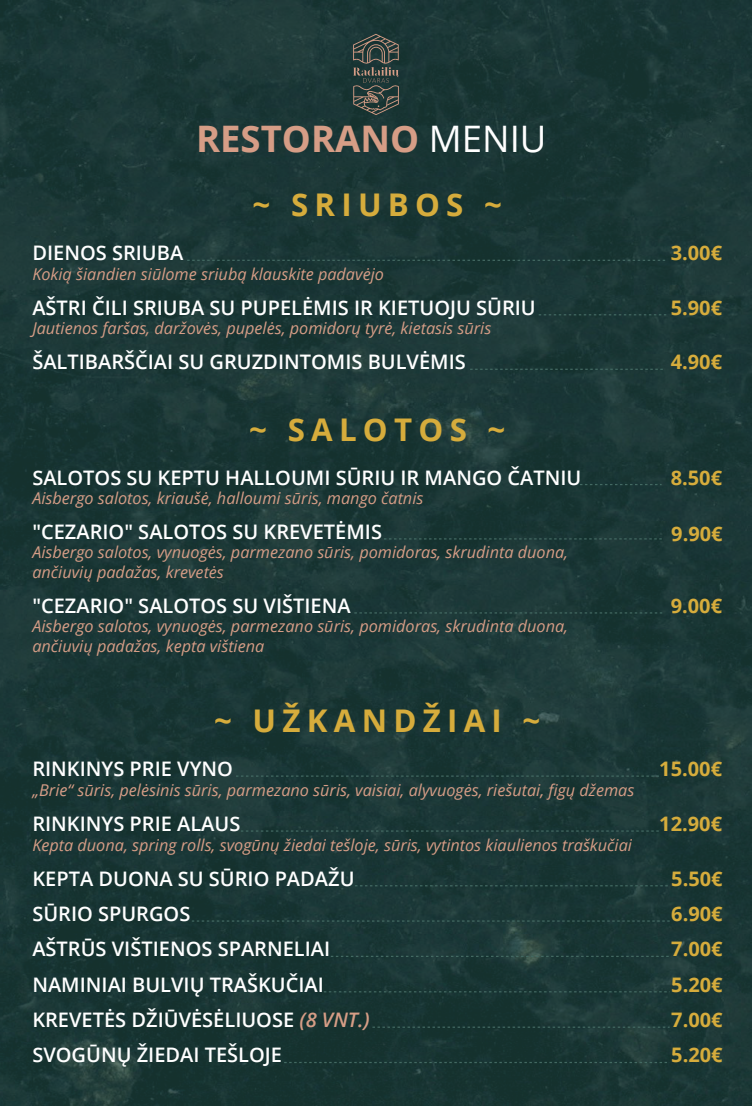
<style>
.page{position:relative;width:752px;height:1106px;background:#fff}
.page>*{position:absolute;margin:0;border:0;box-sizing:border-box;transform-origin:0 0}
.t1{font:700 36.5px "Open Sans";color:#d69d86}
.t2{font:700 31.25px "Open Sans";letter-spacing:.2em;color:#d6ac3c}
.t3{font:600 20px/35.4px "Open Sans";color:#fff}
.t4{font:700 20px/35.4px "Open Sans";color:#d6ac3c;text-align:justify}
.t5{font:italic 16.25px/19.5px "Open Sans";color:#d69d86}
.s1{font-weight:400;color:#fff}
.s2{font-style:italic;color:#d69d86}
</style>
<div class="page">
<div style="left:0;top:0;width:751px;height:1105px;background:#1a3636"></div>
<svg style="left:353px;top:34px;width:45px;height:81px"></svg>
<svg style="left:241px;top:830px;width:418px;height:1px"></svg>
<svg style="left:355px;top:885px;width:313px;height:1px"></svg>
<svg style="left:373px;top:1026px;width:296px;height:1px"></svg>
<svg style="left:324px;top:990px;width:343px;height:2px"></svg>
<svg style="left:432px;top:1061px;width:220px;height:1px"></svg>
<svg style="left:192px;top:920px;width:477px;height:1px"></svg>
<svg style="left:341px;top:955px;width:328px;height:1px"></svg>
<svg style="left:187px;top:260px;width:478px;height:1px"></svg>
<svg style="left:580px;top:484px;width:81px;height:1px"></svg>
<svg style="left:236px;top:775px;width:423px;height:1px"></svg>
<svg style="left:384px;top:538px;width:278px;height:1px"></svg>
<svg style="left:354px;top:612px;width:309px;height:1px"></svg>
<svg style="left:538px;top:314px;width:128px;height:1px"></svg>
<svg style="left:470px;top:368px;width:193px;height:2px"></svg>
<h1 class="t1" style="left:196px;top:113px;width:352px">RESTORANO <span class="s1">MENIU</span></h1>
<h2 class="t2" style="left:252px;top:183px;width:251px">~ SRIUBOS ~</h2>
<p class="t3" style="left:32px;top:235px;width:152px">DIENOS SRIUBA</p>
<p class="t5" style="left:32px;top:264px;width:353px">Kokią šiandien siūlome sriubą klauskite padavėjo</p>
<p class="t3" style="left:32px;top:289px;width:504px">AŠTRI ČILI SRIUBA SU PUPELĖMIS IR KIETUOJU SŪRIU</p>
<p class="t5" style="left:32px;top:318px;width:460px">Jautienos faršas, daržovės, pupelės, pomidorų tyrė, kietasis sūris</p>
<p class="t4" style="left:670px;top:235px;width:53px">3.00€</p>
<p class="t4" style="left:670px;top:289px;width:53px">5.90€</p>
<p class="t3" style="left:32px;top:344px;width:434px">ŠALTIBARŠČIAI SU GRUZDINTOMIS BULVĖMIS</p>
<p class="t4" style="left:670px;top:344px;width:53px">4.90€</p>
<h2 class="t2" style="left:249px;top:407px;width:257px">~ SALOTOS ~</h2>
<p class="t3" style="left:32px;top:459px;width:550px">SALOTOS SU KEPTU HALLOUMI SŪRIU IR MANGO ČATNIU</p>
<p class="t5" style="left:32px;top:488px;width:392px">Aisbergo salotos, kriaušė, halloumi sūris, mango čatnis</p>
<p class="t3" style="left:32px;top:513px;width:351px">"CEZARIO" SALOTOS SU KREVETĖMIS</p>
<p class="t5" style="left:32px;top:542px;width:537px">Aisbergo salotos, vynuogės, parmezano sūris, pomidoras, skrudinta duona, ančiuvių padažas, krevetės</p>
<p class="t3" style="left:32px;top:587px;width:319px">"CEZARIO" SALOTOS SU VIŠTIENA</p>
<p class="t5" style="left:32px;top:616px;width:537px">Aisbergo salotos, vynuogės, parmezano sūris, pomidoras, skrudinta duona, ančiuvių padažas, kepta vištiena</p>
<h2 class="t2" style="left:214px;top:698px;width:328px">~ UŽKANDŽIAI ~</h2>
<p class="t3" style="left:32px;top:750px;width:202px">RINKINYS PRIE VYNO</p>
<p class="t5" style="left:32px;top:779px;width:603px">„Brie“ sūris, pelėsinis sūris, parmezano sūris, vaisiai, alyvuogės, riešutai, figų džemas</p>
<p class="t3" style="left:32px;top:805px;width:209px">RINKINYS PRIE ALAUS</p>
<p class="t5" style="left:32px;top:834px;width:601px">Kepta duona, spring rolls, svogūnų žiedai tešloje, sūris, vytintos kiaulienos traškučiai</p>
<p class="t4" style="left:670px;top:459px;width:53px">8.50€</p>
<p class="t4" style="left:671px;top:515px;width:53px">9.90€</p>
<p class="t4" style="left:670px;top:587px;width:53px">9.00€</p>
<p class="t4" style="left:659px;top:750px;width:64px">15.00€</p>
<p class="t4" style="left:659px;top:805px;width:64px">12.90€</p>
<p class="t3" style="left:32px;top:860px;width:339px">KEPTA DUONA SU SŪRIO PADAŽU<br>SŪRIO SPURGOS<br>AŠTRŪS VIŠTIENOS SPARNELIAI<br>NAMINIAI BULVIŲ TRAŠKUČIAI<br>KREVETĖS DŽIŪVĖSĖLIUOSE <span class="s2">(8 VNT.)<br></span>SVOGŪNŲ ŽIEDAI TEŠLOJE</p>
<p class="t4" style="left:671px;top:860px;width:53px">5.50€ 6.90€ 7.00€ 5.20€ 7.00€ 5.20€</p>
</div>
